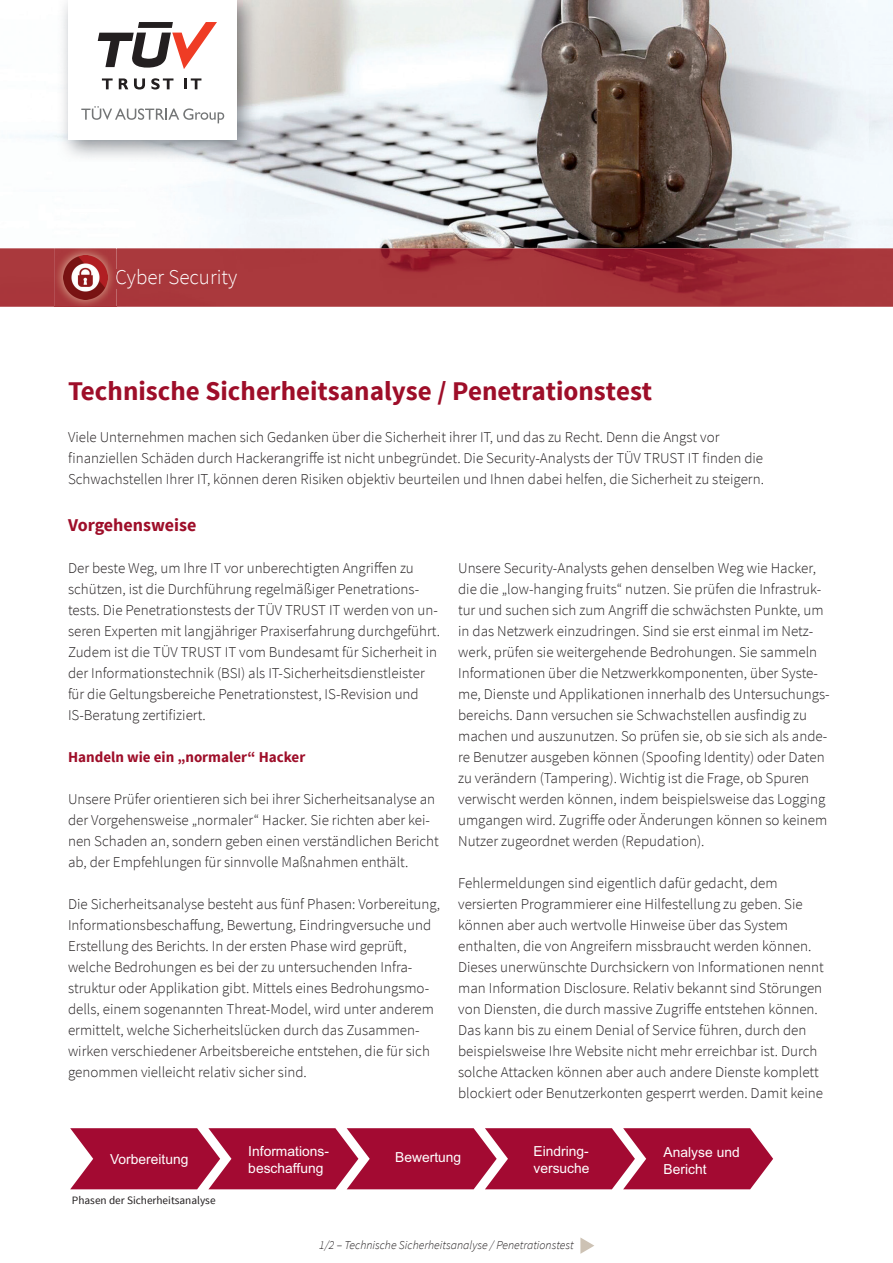
<style>
.page{position:relative;width:893px;height:1263px;background:#fff}
.page>*{position:absolute;margin:0;border:0;box-sizing:border-box;transform-origin:0 0}
.t1{font:700 27px "Source Sans Pro";color:#9e0e29}
.t2{font:300 21px "Source Sans Pro";color:#fff}
.t3{font:700 18px "Source Sans Pro";color:#9e0e29}
.t4{font:300 15px/21px "Source Sans Pro";color:#231f20}
.t5{font:700 15px "Source Sans Pro";color:#9e0e29}
.t6{font:13.8px/16.6px "Arial";color:#fff}
.t7{font:italic 300 12px "Source Sans Pro";color:#231f20}
.t8{font:11.25px "Source Sans Pro";color:#231f20}
</style>
<div class="page">
<img style="left:2px;top:0;width:891px;height:248px">
<img style="left:0;top:248px;width:893px;height:59px">
<div style="left:117px;top:269px;width:120px;height:20px;background:#a9383c"></div>
<svg style="left:580px;top:1237px;width:14px;height:17px"></svg>
<img style="left:54px;top:246px;width:62px;height:61px">
<svg style="left:116px;top:269px;width:1px;height:20px"></svg>
<img style="left:64px;top:256px;width:43px;height:43px">
<img style="left:57px;top:0;width:202px;height:162px">
<div style="left:68px;top:0;width:169px;height:139px;background:#fff"></div>
<svg style="left:70px;top:1128px;width:703px;height:61px;background:#ac2246"></svg>
<svg style="left:81px;top:106px;width:143px;height:17px"></svg>
<svg style="left:98px;top:22px;width:119px;height:47px"></svg>
<svg style="left:102px;top:78px;width:11px;height:11px"></svg>
<svg style="left:119px;top:78px;width:9px;height:11px"></svg>
<svg style="left:134px;top:78px;width:11px;height:12px"></svg>
<svg style="left:151px;top:78px;width:22px;height:12px"></svg>
<svg style="left:184px;top:78px;width:17px;height:11px"></svg>
<h2 class="t2" style="left:115px;top:265px;width:123px">Cyber Security</h2>
<h1 class="t1" style="left:68px;top:373px;width:586px">Technische Sicherheitsanalyse / Penetrationstest</h1>
<p class="t4" style="left:68px;top:426px;width:697px">Viele Unternehmen machen sich Gedanken über die Sicherheit ihrer IT, und das zu Recht. Denn die Angst vor finanziellen Schäden durch Hackerangriffe ist nicht unbegründet. Die Security-Analysts der TÜV TRUST IT finden die<br>Schwachstellen Ihrer IT, können deren Risiken objektiv beurteilen und Ihnen dabei helfen, die Sicherheit zu steigern.</p>
<p class="t3" style="left:68px;top:514px;width:130px">Vorgehensweise</p>
<p class="t4" style="left:68px;top:558px;width:374px">Der beste Weg, um Ihre IT vor unberechtigten Angriffen zu schützen, ist die Durchführung regelmäßiger Penetrations&shy;tests. Die Penetrationstests der TÜV TRUST IT werden von un&shy;seren Experten mit langjähriger Praxiserfahrung durchgeführt.<br>Zudem ist die TÜV TRUST IT vom Bundesamt für Sicherheit in der Informationstechnik (BSI) als IT-Sicherheitsdienstleister für die Geltungsbereiche Penetrationstest, IS-Revision und IS-Beratung zertifiziert.</p>
<p class="t5" style="left:68px;top:748px;width:239px">Handeln wie ein „normaler“ Hacker</p>
<p class="t4" style="left:68px;top:789px;width:372px">Unsere Prüfer orientieren sich bei ihrer Sicherheitsanalyse an der Vorgehensweise „normaler“ Hacker. Sie richten aber kei&shy;nen Schaden an, sondern geben einen verständlichen Bericht ab, der Empfehlungen für sinnvolle Maßnahmen enthält.</p>
<p class="t4" style="left:68px;top:894px;width:374px">Die Sicherheitsanalyse besteht aus fünf Phasen: Vorbereitung, Informationsbeschaffung, Bewertung, Eindringversuche und Erstellung des Berichts. In der ersten Phase wird geprüft, welche Bedrohungen es bei der zu untersuchenden Infra&shy;struktur oder Applikation gibt. Mittels eines Bedrohungsmo&shy;dells, einem sogenannten Threat-Model, wird unter anderem ermittelt, welche Sicherheitslücken durch das Zusammen&shy;wirken verschiedener Arbeitsbereiche entstehen, die für sich genommen vielleicht relativ sicher sind.</p>
<p class="t4" style="left:458px;top:558px;width:373px">Unsere Security-Analysts gehen denselben Weg wie Hacker, die die „low-hanging fruits“ nutzen. Sie prüfen die Infrastruk&shy;tur und suchen sich zum Angriff die schwächsten Punkte, um in das Netzwerk einzudringen. Sind sie erst einmal im Netz&shy;werk, prüfen sie weitergehende Bedrohungen. Sie sammeln Informationen über die Netzwerkkomponenten, über Syste&shy;me, Dienste und Applikationen innerhalb des Untersuchungs&shy;bereichs. Dann versuchen sie Schwachstellen ausfindig zu machen und auszunutzen. So prüfen sie, ob sie sich als ande&shy;re Benutzer ausgeben können (Spoofing Identity) oder Daten zu verändern (Tampering). Wichtig ist die Frage, ob Spuren verwischt werden können, indem beispielsweise das Logging umgangen wird. Zugriffe oder Änderungen können so keinem Nutzer zugeordnet werden (Repudation).</p>
<p class="t4" style="left:458px;top:873px;width:367px">Fehlermeldungen sind eigentlich dafür gedacht, dem versierten Programmierer eine Hilfestellung zu geben. Sie können aber auch wertvolle Hinweise über das System enthalten, die von Angreifern missbraucht werden können.<br>Dieses unerwünschte Durchsickern von Informationen nennt man Information Disclosure. Relativ bekannt sind Störungen von Diensten, die durch massive Zugriffe entstehen können.<br>Das kann bis zu einem Denial of Service führen, durch den beispielsweise Ihre Website nicht mehr erreichbar ist. Durch solche Attacken können aber auch andere Dienste komplett blockiert oder Benutzerkonten gesperrt werden. Damit keine</p>
<p class="t6" style="left:110px;top:1151px;width:80px">Vorbereitung</p>
<p class="t6" style="left:248px;top:1143px;width:82px">Informations&shy;beschaffung</p>
<p class="t6" style="left:395px;top:1149px;width:68px">Bewertung</p>
<p class="t6" style="left:664px;top:1144px;width:78px">Analyse und<br>Bericht</p>
<p class="t6" style="left:533px;top:1143px;width:58px">Eindring&shy;versuche</p>
<p class="t8" style="left:72px;top:1193px;width:145px">Phasen der Sicherheitsanalyse</p>
<p class="t7" style="left:319px;top:1238px;width:256px">1/2 – Technische Sicherheitsanalyse / Penetrationstest</p>
</div>
